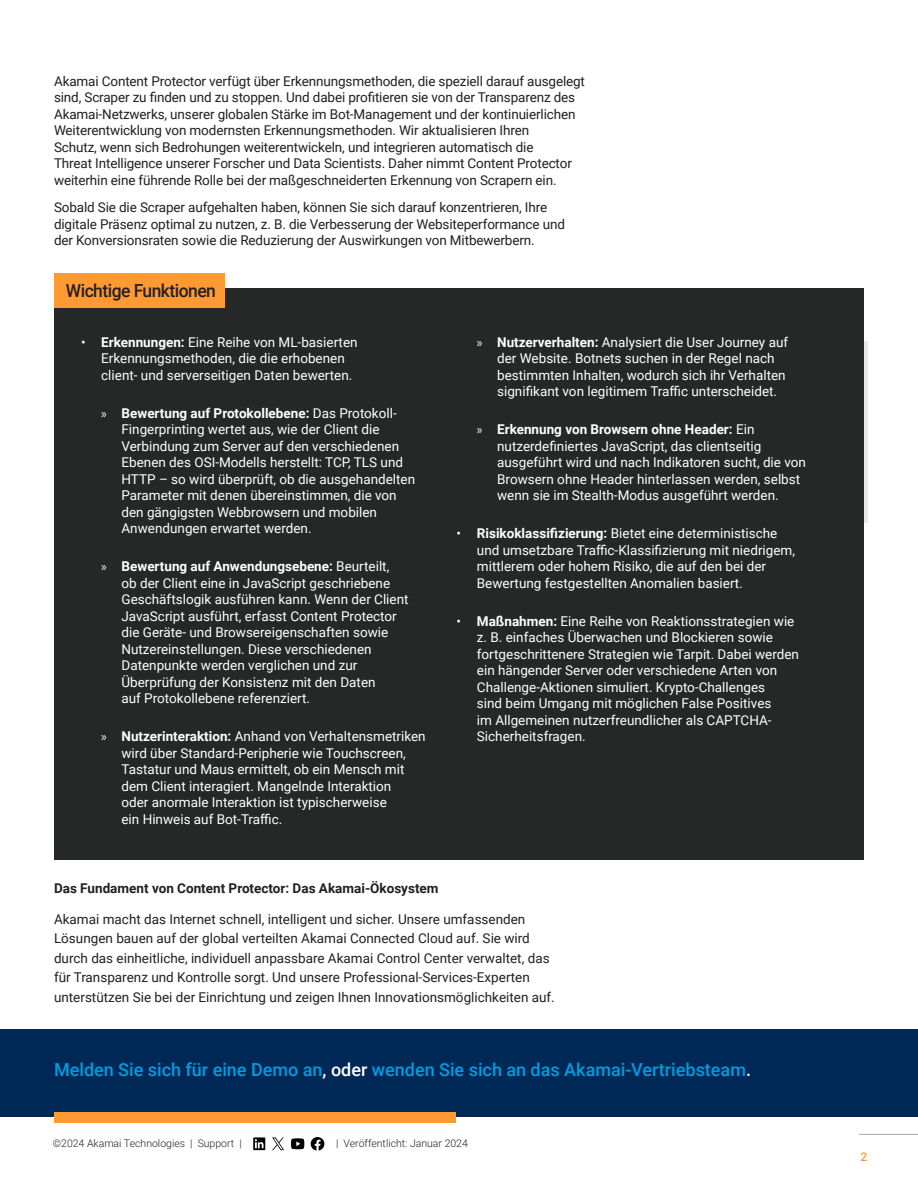
<style>
.page{position:relative;width:918px;height:1188px;background:#fff}
.page>*{position:absolute;margin:0;border:0;box-sizing:border-box;transform-origin:0 0}
.CTA_on_Navy_Blue{font:500 18px "Roboto";color:#009cde}
.Sidebar_-_Orange_box_head{font:500 18px "Roboto";letter-spacing:-.03em;color:#231f20}
.t1{font:13.5px/16.5px "Roboto";color:#fff}
.Intro_Paragraph{font:13.5px/16.5px "Roboto";letter-spacing:-.01em;color:#231f20}
.Intro_Paragraph-2{font:700 13.5px "Roboto";color:#231f20}
.t2{font:500 12px "Roboto";color:#f93}
.t3{font:300 10.5px "Roboto";color:#231f20}
.s1{font-weight:700}
.s2{font-family:"Myriad Pro"}
.s3{color:#fff}
</style>
<div class="page">
<svg style="left:311px;top:1137px;width:13px;height:14px"></svg>
<svg style="left:291px;top:1138px;width:13px;height:11px"></svg>
<svg style="left:253px;top:1137px;width:12px;height:13px"></svg>
<svg style="left:272px;top:1137px;width:12px;height:13px"></svg>
<hr style="left:859px;top:1134px;width:59px;height:1px;background:#a8a8aa">
<div style="left:0;top:1030px;width:918px;height:87px;background:#002856"></div>
<div style="left:54px;top:1112px;width:401px;height:10px;background:#f93"></div>
<div style="left:54px;top:288px;width:810px;height:572px;background:#252826"></div>
<div style="left:54px;top:273px;width:171px;height:35px;background:#f93"></div>
<p class="Intro_Paragraph" style="left:54px;top:72px;width:533px">Akamai Content Protector verfügt über Erkennungsmethoden, die speziell darauf ausgelegt sind, Scraper zu finden und zu stoppen. Und dabei profitieren sie von der Transparenz des Akamai-Netzwerks, unserer globalen Stärke im Bot-Management und der kontinuierlichen Weiterentwicklung von modernsten Erkennungsmethoden. Wir aktualisieren Ihren<br>Schutz, wenn sich Bedrohungen weiterentwickeln, und integrieren automatisch die<br>Threat Intelligence unserer Forscher und Data Scientists. Daher nimmt Content Protector weiterhin eine führende Rolle bei der maßgeschneiderten Erkennung von Scrapern ein.</p>
<p class="Intro_Paragraph" style="left:54px;top:198px;width:512px">Sobald Sie die Scraper aufgehalten haben, können Sie sich darauf konzentrieren, Ihre digitale Präsenz optimal zu nutzen, z. B. die Verbesserung der Websiteperformance und der Konversionsraten sowie die Reduzierung der Auswirkungen von Mitbewerbern.</p>
<p class="Sidebar_-_Orange_box_head" style="left:66px;top:278px;width:152px">Wichtige Funktionen</p>
<p class="t1" style="left:101px;top:333px;width:258px;text-indent:-20px">• <span class="s1">Erkennungen:</span> Eine Reihe von ML-basierten<br>Erkennungsmethoden, die die erhobenen client- und serverseitigen Daten bewerten.</p>
<p class="t1" style="left:122px;top:404px;width:295px;text-indent:-20px"><span class="s2">»</span> <span class="s1">Bewertung auf Protokollebene:</span> Das Protokoll-Fingerprinting wertet aus, wie der Client die Verbindung zum Server auf den verschiedenen Ebenen des OSI-Modells herstellt: TCP, TLS und HTTP – so wird überprüft, ob die ausgehandelten Parameter mit denen übereinstimmen, die von den gängigsten Webbrowsern und mobilen Anwendungen erwartet werden.</p>
<p class="t1" style="left:122px;top:558px;width:289px;text-indent:-20px"><span class="s2">»</span> <span class="s1">Bewertung auf Anwendungsebene:</span> Beurteilt,<br>ob der Client eine in JavaScript geschriebene Geschäftslogik ausführen kann. Wenn der Client JavaScript ausführt, erfasst Content Protector die Geräte- und Browsereigenschaften sowie Nutzereinstellungen. Diese verschiedenen Datenpunkte werden verglichen und zur Überprüfung der Konsistenz mit den Daten<br>auf Protokollebene referenziert.</p>
<p class="t1" style="left:122px;top:728px;width:306px;text-indent:-20px"><span class="s2">»</span> <span class="s1">Nutzerinteraktion:</span> Anhand von Verhaltensmetriken wird über Standard-Peripherie wie Touchscreen, Tastatur und Maus ermittelt, ob ein Mensch mit dem Client interagiert. Mangelnde Interaktion<br>oder anormale Interaktion ist typischerweise<br>ein Hinweis auf Bot-Traffic.</p>
<p class="t1" style="left:497px;top:333px;width:292px;text-indent:-20px"><span class="s2">»</span> <span class="s1">Nutzerverhalten:</span> Analysiert die User Journey auf der Website. Botnets suchen in der Regel nach bestimmten Inhalten, wodurch sich ihr Verhalten signifikant von legitimem Traffic unterscheidet.</p>
<p class="t1" style="left:497px;top:421px;width:310px;text-indent:-20px"><span class="s2">»</span> <span class="s1">Erkennung von Browsern ohne Header:</span> Ein nutzerdefiniertes JavaScript, das clientseitig ausgeführt wird und nach Indikatoren sucht, die von Browsern ohne Header hinterlassen werden, selbst wenn sie im Stealth-Modus ausgeführt werden.</p>
<p class="t1" style="left:477px;top:525px;width:320px;text-indent:-20px">• <span class="s1">Risikoklassifizierung:</span> Bietet eine deterministische und umsetzbare Traffic-Klassifizierung mit niedrigem, mittlerem oder hohem Risiko, die auf den bei der Bewertung festgestellten Anomalien basiert.</p>
<p class="t1" style="left:477px;top:612px;width:324px;text-indent:-20px">• <span class="s1">Maßnahmen:</span> Eine Reihe von Reaktionsstrategien wie z. B. einfaches Überwachen und Blockieren sowie fortgeschrittenere Strategien wie Tarpit. Dabei werden ein hängender Server oder verschiedene Arten von Challenge-Aktionen simuliert. Krypto-Challenges<br>sind beim Umgang mit möglichen False Positives<br>im Allgemeinen nutzerfreundlicher als CAPTCHA-Sicherheitsfragen.</p>
<p class="Intro_Paragraph-2" style="left:54px;top:879px;width:386px">Das Fundament von Content Protector: Das Akamai-Ökosystem</p>
<p class="Intro_Paragraph" style="left:54px;top:909px;width:502px;line-height:19.5px">Akamai macht das Internet schnell, intelligent und sicher. Unsere umfassenden Lösungen bauen auf der global verteilten Akamai Connected Cloud auf. Sie wird durch das einheitliche, individuell anpassbare Akamai Control Center verwaltet, das für Transparenz und Kontrolle sorgt. Und unsere Professional-Services-Experten unterstützen Sie bei der Einrichtung und zeigen Ihnen Innovationsmöglichkeiten auf.</p>
<p class="CTA_on_Navy_Blue" style="left:54px;top:1057px;width:699px">Melden Sie sich für eine Demo an<span class="s3">, oder</span> wenden Sie sich an das Akamai-Vertriebsteam<span class="s3">.</span></p>
<p class="t3" style="left:53px;top:1136px;width:190px">©2024 Akamai Technologies | Support |</p>
<p class="t3" style="left:336px;top:1136px;width:133px">| Veröffentlicht: Januar 2024</p>
<p class="t2" style="left:860px;top:1148px;width:8px">2</p>
</div>
